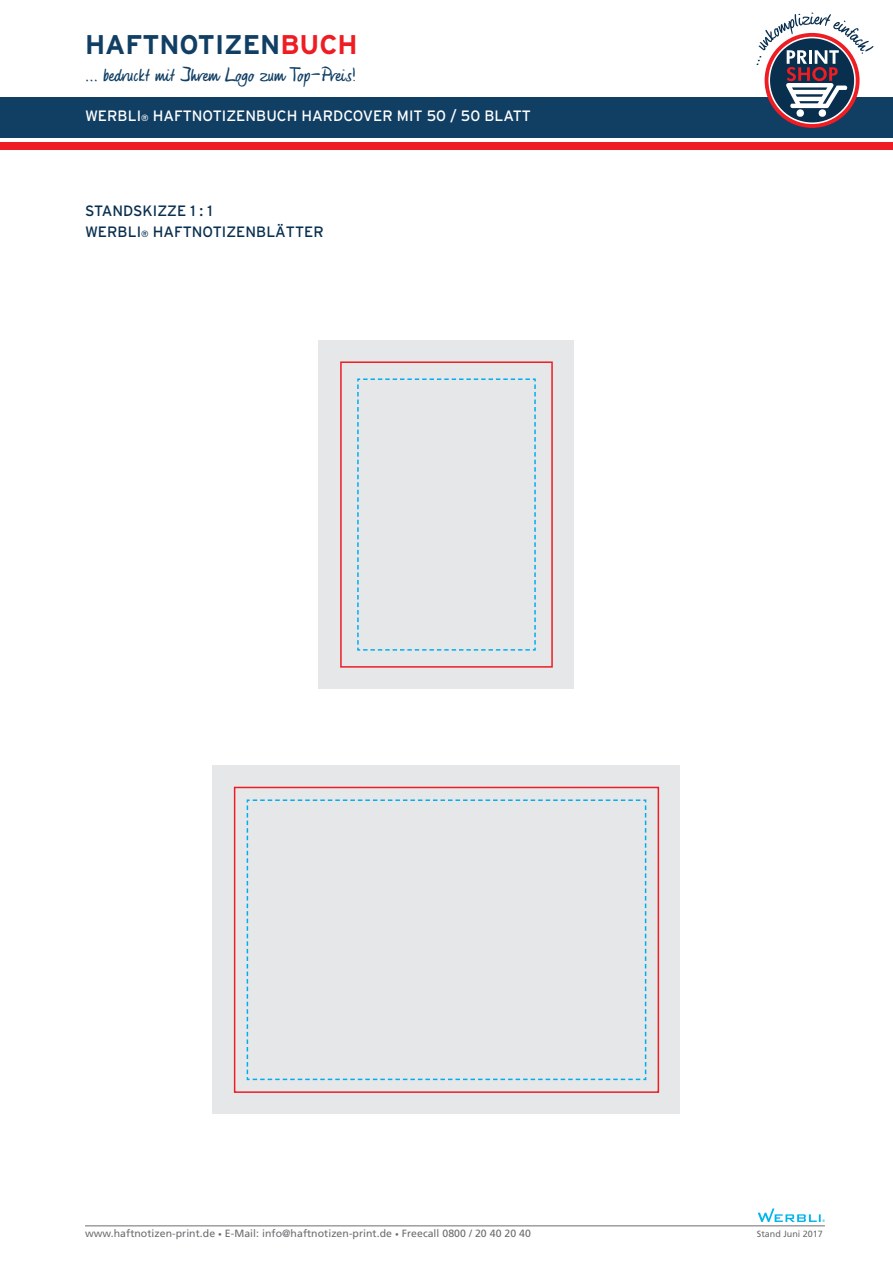
<style>
.page{position:relative;width:893px;height:1263px;background:#fff}
.page>*{position:absolute;margin:0;border:0;box-sizing:border-box;transform-origin:0 0}
.t1{font:700 27px "Interstate";color:#113f64}
.t2{font:19.5px "Phil Handwriting";letter-spacing:.01em;color:#113f64}
.t3{font:15px "Interstate";color:#fff}
.t4{font:15px "Interstate";color:#092f4f}
.t5{font:10.5px "Frutiger LT Std";letter-spacing:.005em;color:#6c6d70}
.t6{font:9px "Frutiger LT Std";color:#6c6d70}
.s1{color:#ee1d23}
.s2{font-size:9px}
.s3{font-size:7.5px}
</style>
<div class="page">
<div style="left:0;top:98px;width:893px;height:40px;background:#113f64"></div>
<div style="left:0;top:142px;width:893px;height:8px;background:#ee1d23"></div>
<div style="left:213px;top:765px;width:467px;height:349px;background:#e6e7e9"></div>
<div style="left:234px;top:787px;width:425px;height:306px;border:2px solid #ee1d23"></div>
<svg style="left:246px;top:799px;width:401px;height:282px"></svg>
<div style="left:319px;top:340px;width:255px;height:349px;background:#e6e7e9"></div>
<div style="left:340px;top:361px;width:213px;height:307px;border:2px solid #ee1d23"></div>
<svg style="left:357px;top:378px;width:179px;height:273px"></svg>
<svg style="left:765px;top:33px;width:95px;height:95px"></svg>
<svg style="left:757px;top:13px;width:116px;height:106px"></svg>
<hr style="left:85px;top:1225px;width:740px;height:1px;background:#6c6d70">
<svg style="left:758px;top:1208px;width:67px;height:14px"></svg>
<p class="t1" style="left:85px;top:30px;width:274px">HAFTNOTIZEN<span class="s1">BUCH</span></p>
<p class="t2" style="left:85px;top:63px;width:273px">... bedruckt mit Ihrem Logo zum Top-Preis!</p>
<p class="t3" style="left:85px;top:108px;width:447px">WERBLI<span class="s2">®</span> HAFTNOTIZENBUCH HARDCOVER MIT 50 / 50 BLATT</p>
<p class="t4" style="left:85px;top:202px;width:129px">STANDSKIZZE 1 : 1</p>
<p class="t4" style="left:85px;top:223px;width:240px">WERBLI<span class="s2">®</span> HAFTNOTIZENBLÄTTER</p>
<p class="t5" style="left:85px;top:1227px;width:447px">www.haftnotizen-print.de <span class="s3">•</span> E-Mail: info@haftnotizen-print.de <span class="s3">•</span> Freecall 0800 / 20 40 20 40</p>
<p class="t6" style="left:757px;top:1229px;width:68px">Stand Juni 2017</p>
</div>
